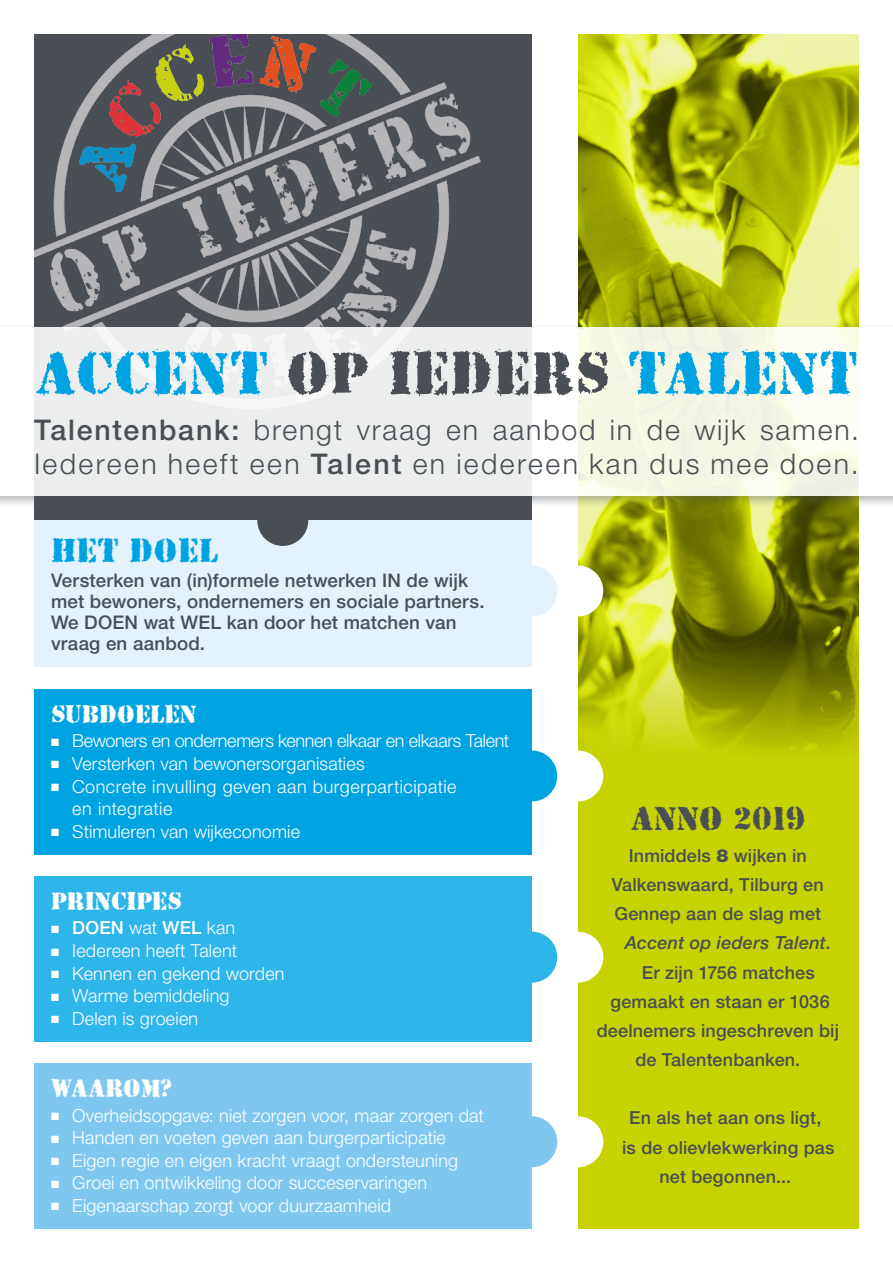
<style>
.page{position:relative;width:893px;height:1263px;background:#fff}
.page>*{position:absolute;margin:0;border:0;box-sizing:border-box;transform-origin:0 0}
.t1{font:54px "Due Date";letter-spacing:-.01em;color:#00a3e2}
.t2{font:54px "Due Date";color:#494f54}
.t3{font:30px "Due Date";letter-spacing:-.005em;color:#494f54}
.t4{font:30px "Due Date";letter-spacing:.005em;color:#00a3e2}
.t5{font:300 28.5px/33px "Helvetica Neue LT Std";letter-spacing:.075em;color:#494f54}
.t6{font:22.5px "Due Date";letter-spacing:-.03em;color:#fff}
.t7{font:500 18.75px/21.1px "Helvetica Neue LT Std";letter-spacing:.01em;color:#494f54}
.t8{font:300 18px/22.6px "Helvetica Neue LT Std";letter-spacing:.01em;color:#fff}
.t9{font:500 18px/29.1px "Helvetica Neue LT Std";letter-spacing:.01em;color:#494f54;text-align:center}
.t10{font:300 18px "Helvetica Neue LT Std";letter-spacing:-.02em;color:#fff}
.t11{font:italic 500 18px "Helvetica Neue LT Std";letter-spacing:.01em;color:#494f54}
.t12{font:500 18px "Helvetica Neue LT Std";letter-spacing:.01em;color:#fff}
.s1{color:#494f54}
.s2{font-weight:500}
.s3{font-weight:300}
.s4{font-weight:900}
.s5{font-style:normal}
</style>
<div class="page">
<div style="left:578px;top:34px;width:281px;height:1195px;background:#c7d300"></div>
<img style="left:578px;top:34px;width:281px;height:745px">
<div style="left:34px;top:34px;width:497px;height:486px;background:#494f54"></div>
<img style="left:34px;top:34px;width:447px;height:289px">
<div style="left:552px;top:932px;width:51px;height:51px;background:#fff;border-radius:50%"></div>
<div style="left:506px;top:932px;width:51px;height:51px;background:#2eb5e9;border-radius:50%"></div>
<div style="left:34px;top:876px;width:497px;height:166px;background:#2eb5e9"></div>
<div style="left:552px;top:1116px;width:51px;height:51px;background:#fff;border-radius:50%"></div>
<div style="left:506px;top:1116px;width:51px;height:51px;background:#7ec8f0;border-radius:50%"></div>
<div style="left:34px;top:1063px;width:497px;height:166px;background:#7ec8f0"></div>
<div style="left:34px;top:689px;width:497px;height:166px;background:#00a3e2"></div>
<div style="left:552px;top:750px;width:51px;height:51px;background:#fff;border-radius:50%"></div>
<div style="left:506px;top:750px;width:51px;height:51px;background:#00a3e2;border-radius:50%"></div>
<div style="left:552px;top:565px;width:51px;height:51px;background:#fff;border-radius:50%"></div>
<div style="left:506px;top:565px;width:51px;height:51px;background:#e3f2fc;border-radius:50%"></div>
<div style="left:34px;top:520px;width:497px;height:147px;background:#e3f2fc"></div>
<div style="left:257px;top:495px;width:51px;height:51px;background:#494f54;border-radius:50%"></div>
<div style="left:0;top:323px;width:893px;height:185px;background:#494f54;opacity:.44"></div>
<svg style="left:0;top:327px;width:893px;height:168px;background:#f2f3ee"></svg>
<h1 class="t1" style="left:34px;top:349px;width:157px">ACCENT</h1>
<h1 class="t2" style="left:287px;top:349px;width:166px">OP IEDE</h1>
<h1 class="t1" style="left:531px;top:349px;width:214px"><span class="s1">RS</span> TALENT</h1>
<h3 class="t5" style="left:34px;top:413px;width:826px"><span class="s2">Talentenbank:</span> brengt vraag en aanbod in de wijk samen.<br>Iedereen heeft een <span class="s2">Talent</span> en iedereen kan dus mee doen.</h3>
<h2 class="t4" style="left:51px;top:537px;width:169px">HET DOEL</h2>
<p class="t7" style="left:51px;top:569px;width:435px">Versterken van (in)formele netwerken IN de wijk met bewoners, ondernemers en sociale partners.<br>We DOEN wat WEL kan door het matchen van vraag en aanbod.</p>
<p class="t6" style="left:51px;top:704px;width:147px">SUBDOELEN</p>
<p class="t10" style="left:51px;top:730px;width:460px">■ Bewoners en ondernemers kennen elkaar en elkaars Talent</p>
<p class="t8" style="left:51px;top:752px;width:315px">■ Versterken van bewonersorganisaties</p>
<p class="t8" style="left:72px;top:774px;width:386px;text-indent:-21px">■ Concrete invulling geven aan burgerparticipatie en integratie</p>
<p class="t8" style="left:51px;top:820px;width:251px">■ Stimuleren van wijkeconomie</p>
<p class="t6" style="left:51px;top:891px;width:132px">PRINCIPES</p>
<p class="t12" style="left:51px;top:917px;width:186px">■ Doen <span class="s3">wat</span> WEL <span class="s3">kan</span></p>
<p class="t8" style="left:51px;top:939px;width:187px">■ Iedereen heeft Talent</p>
<p class="t8" style="left:51px;top:961px;width:235px">■ Kennen en gekend worden</p>
<p class="t8" style="left:51px;top:984px;width:180px">■ Warme bemiddeling</p>
<p class="t8" style="left:51px;top:1007px;width:149px">■ Delen is groeien</p>
<p class="t6" style="left:51px;top:1078px;width:123px">WAAROM?</p>
<p class="t8" style="left:51px;top:1103px;width:434px">■ Overheidsopgave: niet zorgen voor, maar zorgen dat</p>
<p class="t8" style="left:51px;top:1126px;width:396px">■ Handen en voeten geven aan burgerparticipatie</p>
<p class="t8" style="left:51px;top:1149px;width:409px">■ Eigen regie en eigen kracht vraagt ondersteuning</p>
<p class="t8" style="left:51px;top:1171px;width:378px">■ Groei en ontwikkeling door succeservaringen</p>
<p class="t8" style="left:51px;top:1194px;width:342px">■ Eigenaarschap zorgt voor duurzaamheid</p>
<h2 class="t3" style="left:630px;top:805px;width:177px">ANNO 2019</h2>
<p class="t9" style="left:629px;top:841px;width:180px">Inmiddels <span class="s4">8</span> wijken in</p>
<p class="t9" style="left:612px;top:870px;width:214px">Valkenswaard, Tilburg en</p>
<p class="t9" style="left:614px;top:899px;width:208px">Gennep aan de slag met</p>
<p class="t11" style="left:625px;top:932px;width:207px">Accent op ieders Talent<span class="s5">.</span></p>
<p class="t9" style="left:642px;top:957px;width:174px">Er zijn 1756 matches</p>
<p class="t9" style="left:610px;top:986px;width:221px">gemaakt en staan er 1036</p>
<p class="t9" style="left:597px;top:1016px;width:244px">deelnemers ingeschreven bij</p>
<p class="t9" style="left:635px;top:1045px;width:166px">de Talentenbanken.</p>
<p class="t9" style="left:622px;top:1103px;width:214px">En als het aan ons ligt,<br>is de olievlekwerking pas net begonnen...</p>
</div>
